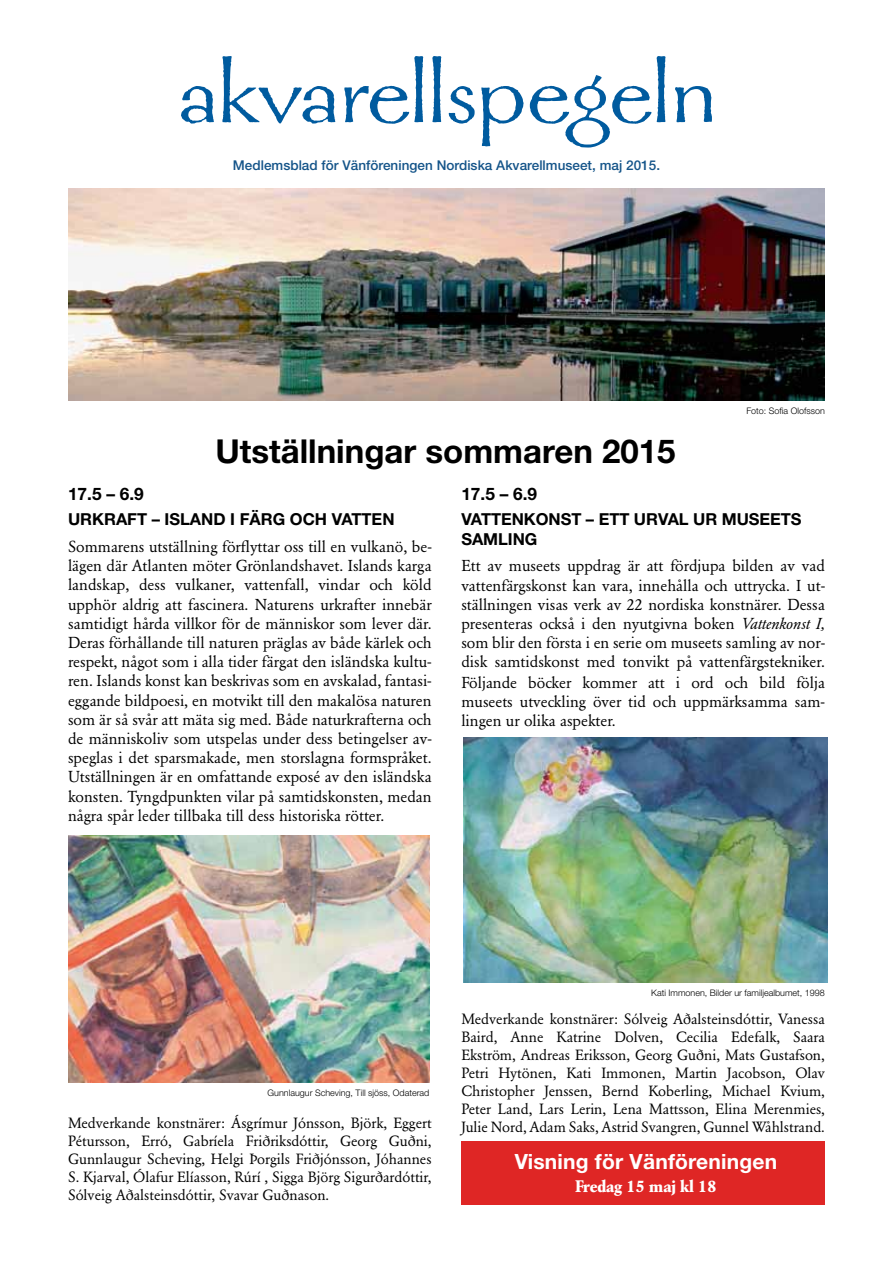
<style>
.page{position:relative;width:893px;height:1263px;background:#fff}
.page>*{position:absolute;margin:0;border:0;box-sizing:border-box;transform-origin:0 0}
.t1{font:700 33px "Helvetica Neue";color:#000}
.t2{font:700 21px "Helvetica Neue";letter-spacing:.01em;color:#fff}
.t3{font:700 17.25px "Helvetica Neue";color:#000}
.t4{font:700 16.5px/19.5px "Helvetica Neue";letter-spacing:-.005em;color:#000}
.t5{font:700 16.5px "Garamond BE";color:#fff}
.t6{font:15.75px/19.2px "Garamond BE";color:#000;text-align:justify}
.t7{font:14.7px/18px "Garamond BE";color:#000;text-align:justify}
.t8{font:500 13.5px "Helvetica Neue";letter-spacing:.005em;color:#145489}
.t9{font:300 9px "Helvetica Neue";color:#000}
.s1{font-style:italic}
</style>
<div class="page">
<svg style="left:181px;top:56px;width:531px;height:92px"></svg>
<div style="left:461px;top:1142px;width:364px;height:63px;background:#df2625"></div>
<img style="left:68px;top:188px;width:757px;height:213px">
<img style="left:68px;top:836px;width:361px;height:246px">
<img style="left:463px;top:738px;width:364px;height:244px">
<p class="t8" style="left:233px;top:157px;width:429px">Medlemsblad för Vänföreningen Nordiska Akvarellmuseet, maj 2015.</p>
<h1 class="t1" style="left:215px;top:431px;width:462px">Utställningar sommaren 2015</h1>
<p class="t9" style="left:746px;top:405px;width:80px">Foto: Sofia Olofsson</p>
<p class="t3" style="left:68px;top:484px;width:77px">17.5 – 6.9</p>
<p class="t4" style="left:68px;top:509px;width:328px">URKRAFT – ISLAND I FÄRG OCH VATTEN</p>
<p class="t6" style="left:68px;top:537px;width:365px">Sommarens utställning förflyttar oss till en vulkanö, be&shy;lägen där Atlanten möter Grönlandshavet. Islands karga landskap, dess vulkaner, vattenfall, vindar och köld upphör aldrig att fascinera. Naturens urkrafter innebär samtidigt hårda villkor för de människor som lever där.<br>Deras förhållande till naturen präglas av både kärlek och respekt, något som i alla tider färgat den isländska kultu&shy;ren. Islands konst kan beskrivas som en avskalad, fantasi&shy;eggande bildpoesi, en motvikt till den makalösa naturen som är så svår att mäta sig med. Både naturkrafterna och de människoliv som utspelas under dess betingelser av&shy;speglas i det sparsmakade, men storslagna formspråket.<br>Utställningen är en omfattande exposé av den isländska konsten. Tyngdpunkten vilar på samtidskonsten, medan några spår leder tillbaka till dess historiska rötter.</p>
<p class="t3" style="left:461px;top:484px;width:77px">17.5 – 6.9</p>
<p class="t4" style="left:461px;top:509px;width:342px">VATTENKONST – ETT URVAL UR MUSEETS<br>SAMLING</p>
<p class="t6" style="left:461px;top:556px;width:365px">Ett av museets uppdrag är att fördjupa bilden av vad vattenfärgskonst kan vara, innehålla och uttrycka. I ut&shy;ställningen visas verk av 22 nordiska konstnärer. Dessa presenteras också i den nyutgivna boken <span class="s1">Vattenkonst I, </span>som blir den första i en serie om museets samling av nor&shy;disk samtidskonst med tonvikt på vattenfärgstekniker.</p>
<p class="t6" style="left:461px;top:674px;width:365px">Följande böcker kommer att i ord och bild följa museets utveckling över tid och uppmärksamma sam&shy;lingen ur olika aspekter.</p>
<p class="t9" style="left:268px;top:1087px;width:163px">Gunnlaugur Scheving, Till sjöss, Odaterad</p>
<p class="t7" style="left:68px;top:1114px;width:365px">Medverkande konstnärer: Ásgrímur Jónsson, Björk, Eggert Pétursson, Erró, Gabríela Friðriksdóttir, Georg Guðni, Gunnlaugur Scheving, Helgi Þorgils Friðjónsson, Jóhannes S. Kjarval, Ólafur Elíasson, Rúrí , Sigga Björg Sigurðardóttir, Sólveig Aðalsteinsdóttir, Svavar Guðnason.</p>
<p class="t9" style="left:651px;top:987px;width:175px">Kati Immonen, Bilder ur familjealbumet, 1998</p>
<p class="t7" style="left:461px;top:1010px;width:365px">Medverkande konstnärer: Sólveig Aðalsteinsdóttir, Vanessa Baird, Anne Katrine Dolven, Cecilia Edefalk, Saara Ekström, Andreas Eriksson, Georg Guðni, Mats Gustafson, Petri Hytönen, Kati Immonen, Martin Jacobson, Olav Christopher Jenssen, Bernd Koberling, Michael Kvium, Peter Land, Lars Lerin, Lena Mattsson, Elina Merenmies, Julie Nord, Adam Saks, Astrid Svangren, Gunnel Wåhlstrand.</p>
<h2 class="t2" style="left:515px;top:1148px;width:264px">Visning för Vänföreningen</h2>
<p class="t5" style="left:575px;top:1176px;width:143px">Fredag 15 maj kl 18</p>
</div>
